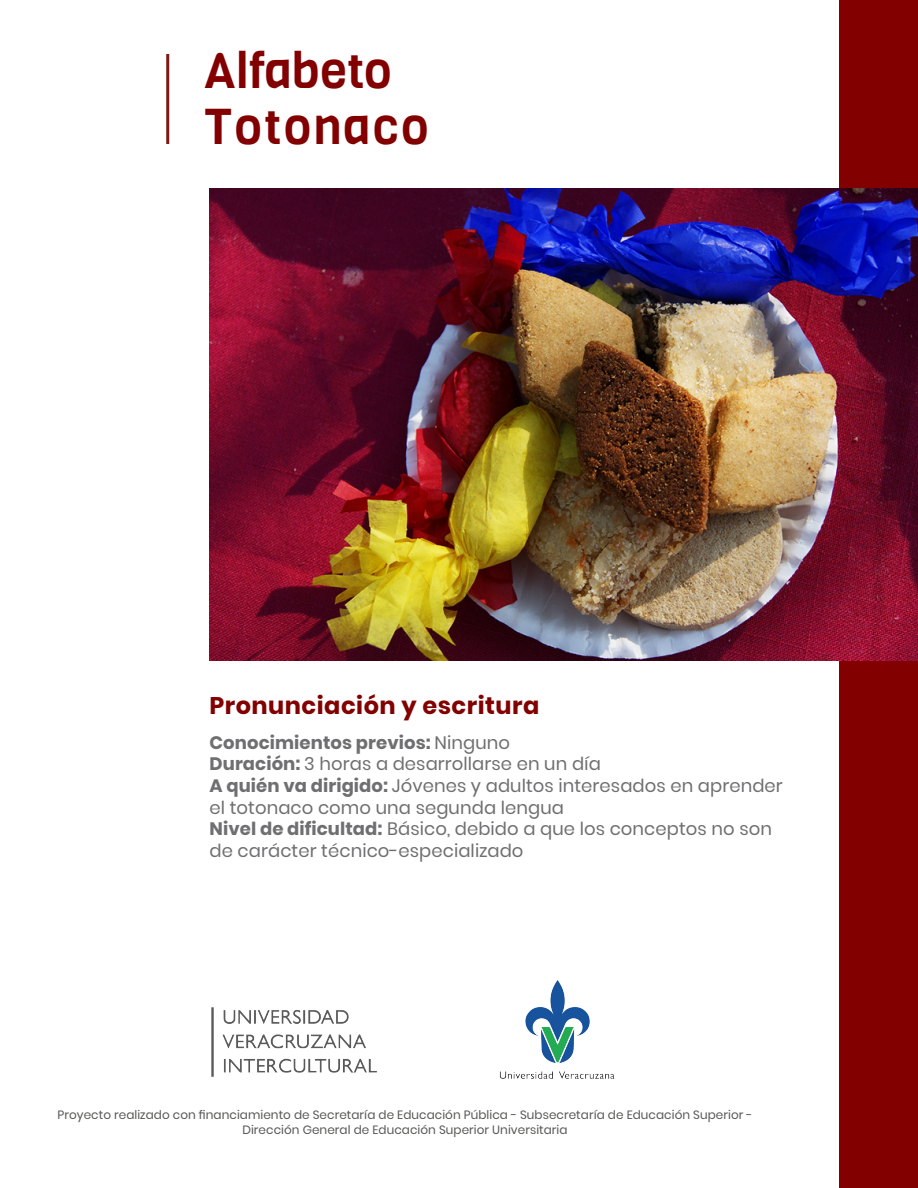
<style>
.page{position:relative;width:918px;height:1188px;background:#fff}
.page>*{position:absolute;margin:0;border:0;box-sizing:border-box;transform-origin:0 0}
.t1{font:49.5px/55.5px "Viga";letter-spacing:.025em;color:#820000}
.t2{font:700 24px "Poppins";letter-spacing:.02em;color:#820000}
.t3{font:18px/21.6px "Poppins";letter-spacing:.005em;color:#6f6e70}
.t4{font:12px/14.4px "Poppins";letter-spacing:.005em;color:#575756;text-align:center}
.s1{font-weight:700}
</style>
<div class="page">
<div style="left:839px;top:0;width:79px;height:1188px;background:#820000"></div>
<img style="left:211px;top:1007px;width:166px;height:70px">
<img style="left:499px;top:980px;width:116px;height:99px">
<img style="left:209px;top:189px;width:709px;height:472px">
<hr style="left:166px;top:54px;width:3px;height:90px;background:#811710">
<h1 class="t1" style="left:204px;top:44px;width:226px">Alfabeto<br>Totonaco</h1>
<h2 class="t2" style="left:210px;top:692px;width:331px">Pronunciación y escritura</h2>
<p class="t3" style="left:210px;top:732px;width:575px"><span class="s1">Conocimientos previos:</span> Ninguno<br><span class="s1">Duración:</span> 3 horas a desarrollarse en un día<br><span class="s1">A quién va dirigido:</span> Jóvenes y adultos interesados en aprender el totonaco como una segunda lengua<br><span class="s1">Nivel de dificultad:</span> Básico, debido a que los conceptos no son de carácter técnico-especializado</p>
<p class="t4" style="left:58px;top:1108px;width:696px">Proyecto realizado con financiamiento de Secretaría de Educación Pública - Subsecretaría de Educación Superior -<br>Dirección General de Educación Superior Universitaria</p>
</div>
